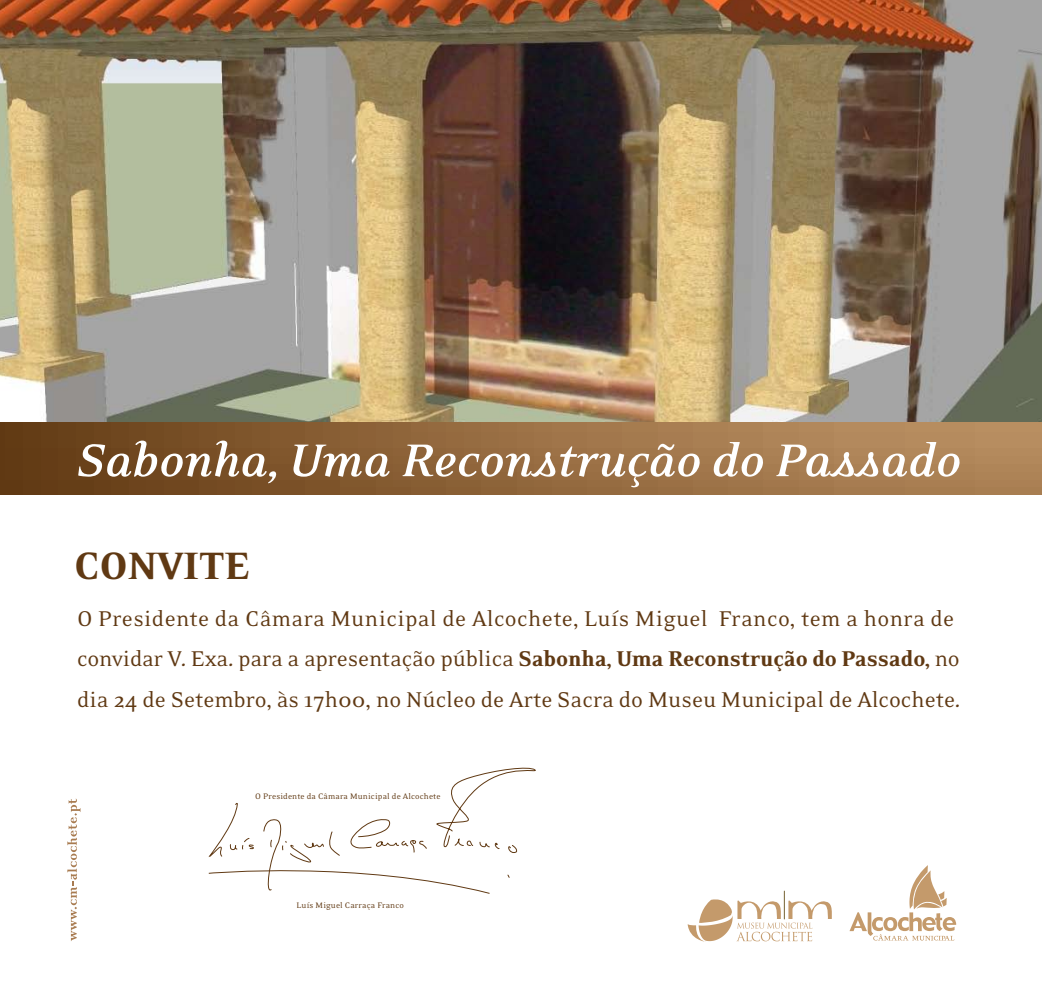
<style>
.page{position:relative;width:1042px;height:993px;background:#fff}
.page>*{position:absolute;margin:0;border:0;box-sizing:border-box;transform-origin:0 0}
.t1{font:italic 700 52.5px "Eidetic Neo";color:#fff}
.t2{font:900 43.75px "Eidetic Neo";color:#603913}
.t3{font:24.5px/40.2px "Eidetic Neo";color:#603913}
.t4{font:9.1px "Eidetic Neo";letter-spacing:.01em;color:#603913}
.s1{font-weight:900}
</style>
<div class="page">
<img style="left:0;top:0;width:1042px;height:422px">
<svg style="left:849px;top:865px;width:107px;height:75px"></svg>
<svg style="left:687px;top:890px;width:145px;height:51px"></svg>
<svg style="left:208px;top:767px;width:328px;height:127px"></svg>
<div style="left:0;top:422px;width:1042px;height:72px;background:linear-gradient(to right,#673e17,#bc9164)"></div>
<svg style="left:67px;top:798px;width:13px;height:142px"></svg>
<h1 class="t1" style="left:76px;top:433px;width:886px">Sabonha, Uma Reconstrução do Passado</h1>
<h2 class="t2" style="left:74px;top:543px;width:177px">CONVITE</h2>
<p class="t3" style="left:77px;top:599px;width:884px">O Presidente da Câmara Municipal de Alcochete, Luís Miguel Franco, tem a honra de convidar V. Exa. para a apresentação pública <span class="s1">Sabonha, Uma Reconstrução do Passado,</span> no dia 24 de Setembro, às 17h00, no Núcleo de Arte Sacra do Museu Municipal de Alcochete.</p>
<p class="t4" style="left:255px;top:791px;width:187px">O Presidente da Câmara Municipal de Alcochete</p>
<p class="t4" style="left:297px;top:900px;width:109px">Luís Miguel Carraça Franco</p>
</div>
